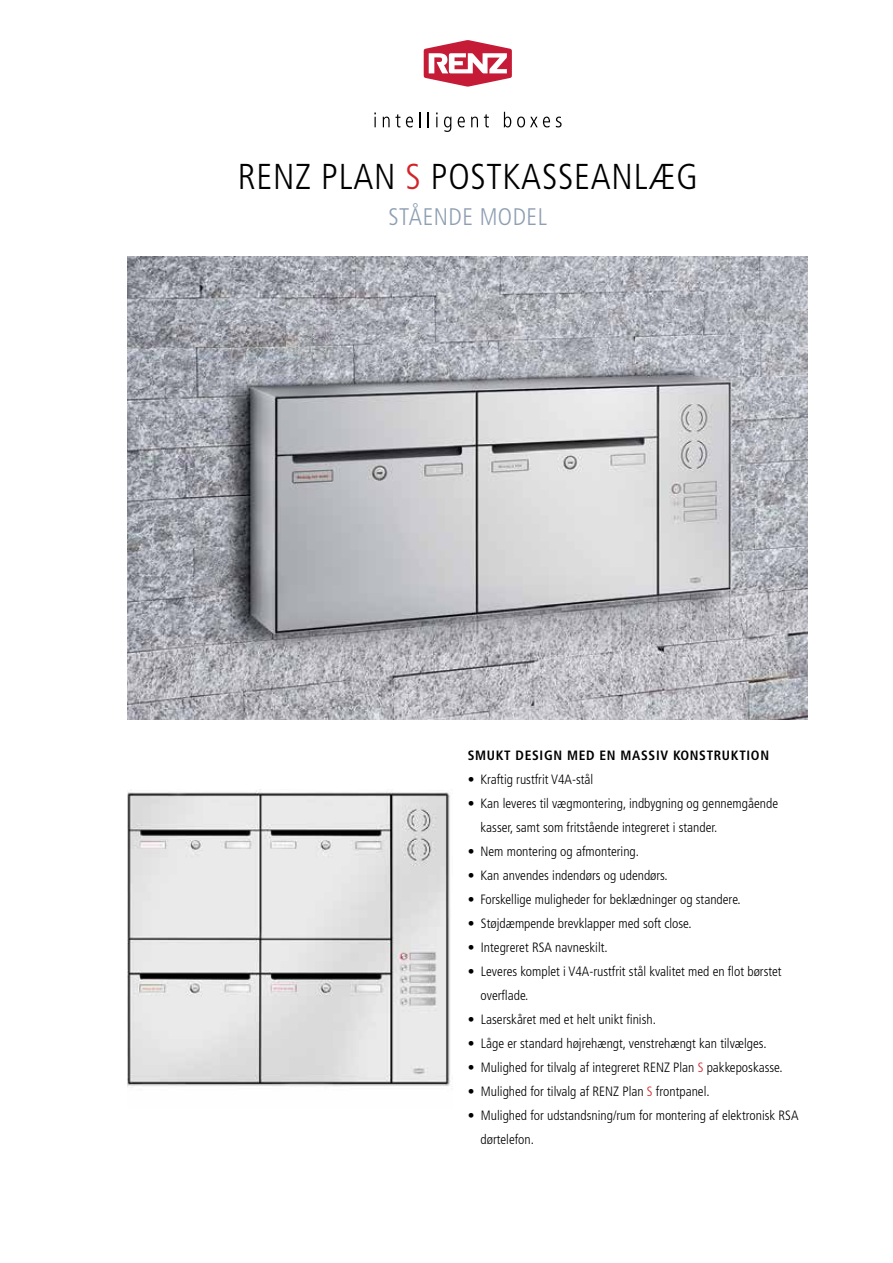
<style>
.page{position:relative;width:893px;height:1263px;background:#fff}
.page>*{position:absolute;margin:0;border:0;box-sizing:border-box;transform-origin:0 0}
.t1{font:300 condensed 36px "Frutiger LT Std";letter-spacing:.02em;color:#000}
.t2{font:300 condensed 24px "Frutiger LT Std";letter-spacing:.02em;color:#8e9fb3}
.t3{font:300 condensed 13.5px/24px "Frutiger LT Std";color:#000}
.t4{font:700 condensed 13.5px "Frutiger LT Std";letter-spacing:.05em;color:#000}
.s1{color:#d2232a}
</style>
<div class="page">
<svg style="left:424px;top:40px;width:88px;height:47px"></svg>
<svg style="left:374px;top:113px;width:2px;height:14px"></svg>
<svg style="left:383px;top:114px;width:17px;height:13px"></svg>
<svg style="left:406px;top:117px;width:7px;height:10px"></svg>
<svg style="left:419px;top:112px;width:2px;height:15px"></svg>
<svg style="left:428px;top:112px;width:1px;height:15px"></svg>
<svg style="left:436px;top:113px;width:2px;height:14px"></svg>
<svg style="left:444px;top:117px;width:7px;height:15px"></svg>
<svg style="left:458px;top:117px;width:7px;height:10px"></svg>
<svg style="left:471px;top:117px;width:7px;height:10px"></svg>
<svg style="left:484px;top:114px;width:5px;height:13px"></svg>
<svg style="left:504px;top:112px;width:7px;height:15px"></svg>
<svg style="left:517px;top:117px;width:33px;height:10px"></svg>
<svg style="left:556px;top:117px;width:6px;height:10px"></svg>
<img style="left:128px;top:790px;width:323px;height:296px">
<img style="left:128px;top:256px;width:680px;height:464px">
<h1 class="t1" style="left:238px;top:156px;width:462px">RENZ PLAN <span class="s1">S</span> POSTKASSEANLÆG</h1>
<h2 class="t2" style="left:388px;top:203px;width:160px">STÅENDE MODEL</h2>
<p class="t4" style="left:468px;top:747px;width:303px">SMUKT DESIGN MED EN MASSIV KONSTRUKTION</p>
<p class="t3" style="left:468px;top:767px;width:127px">• Kraftig rustfrit V4A-stål</p>
<p class="t3" style="left:480px;top:791px;width:299px;text-indent:-13px">• Kan leveres til vægmontering, indbygning og gennemgående kasser, samt som fritstående integreret i stander.</p>
<p class="t3" style="left:468px;top:839px;width:173px">• Nem montering og afmontering.</p>
<p class="t3" style="left:468px;top:863px;width:201px">• Kan anvendes indendørs og udendørs.</p>
<p class="t3" style="left:468px;top:887px;width:275px">• Forskellige muligheder for beklædninger og standere.</p>
<p class="t3" style="left:468px;top:911px;width:226px">• Støjdæmpende brevklapper med soft close.</p>
<p class="t3" style="left:468px;top:935px;width:141px">• Integreret RSA navneskilt.</p>
<p class="t3" style="left:480px;top:959px;width:303px;text-indent:-13px">• Leveres komplet i V4A-rustfrit stål kvalitet med en flot børstet overflade.</p>
<p class="t3" style="left:468px;top:1007px;width:190px">• Laserskåret med et helt unikt finish.</p>
<p class="t3" style="left:468px;top:1031px;width:300px">• Låge er standard højrehængt, venstrehængt kan tilvælges.</p>
<p class="t3" style="left:468px;top:1055px;width:316px">• Mulighed for tilvalg af integreret RENZ Plan <span class="s1">S</span> pakkeposkasse.</p>
<p class="t3" style="left:468px;top:1079px;width:243px">• Mulighed for tilvalg af RENZ Plan <span class="s1">S</span> frontpanel.</p>
<p class="t3" style="left:480px;top:1103px;width:320px;text-indent:-13px">• Mulighed for udstandsning/rum for montering af elektronisk RSA dørtelefon.</p>
</div>
